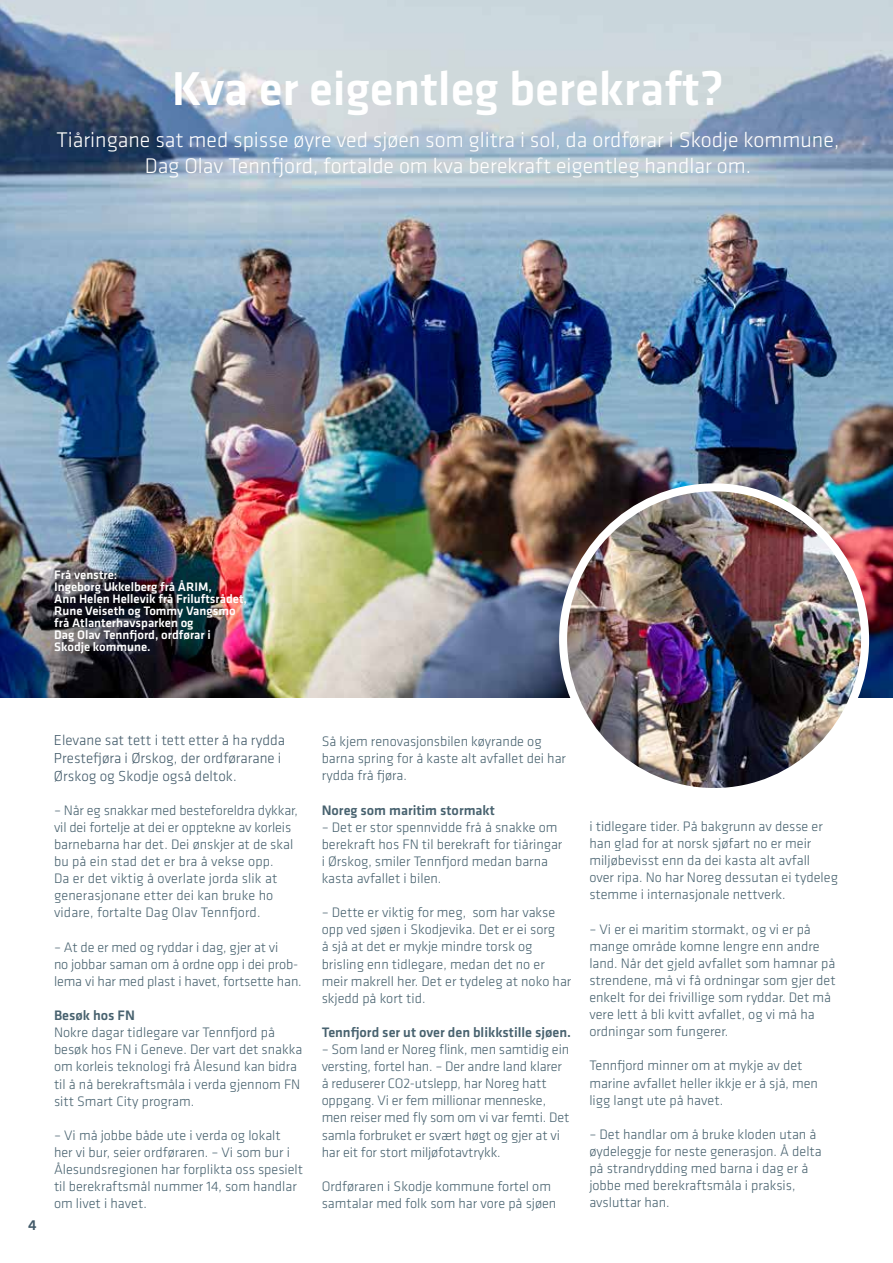
<style>
.page{position:relative;width:893px;height:1263px;background:#fff}
.page>*{position:absolute;margin:0;border:0;box-sizing:border-box;transform-origin:0 0}
.t1{font:500 49.35px "Klavika Basic";color:#fff}
.t2{font:300 21.9px/26.4px "Klavika Basic";color:#fff;text-align:center}
.t3{font:300 15px/18px "Klavika Basic";color:#425a69}
.t4{font:500 15px "Klavika Basic";color:#425a69}
.t5{font:300 14.25px/17.1px "Klavika Basic";color:#48626f}
.t6{font:500 14.25px "Klavika Basic";color:#48626f}
.t7{font:500 12.75px/12px "Klavika Basic";color:#fff}
</style>
<div class="page">
<img style="left:0;top:0;width:893px;height:697px">
<img style="left:563px;top:487px;width:302px;height:300px">
<div style="left:559px;top:483px;width:310px;height:313px;border:8px solid #fff;border-radius:50%"></div>
<h1 class="t1" style="left:172px;top:56px;width:554px">Kva er eigentleg berekraft?</h1>
<h2 class="t2" style="left:56px;top:126px;width:784px">Tiåringane sat med spisse øyre ved sjøen som glitra i sol, da ordførar i Skodje kommune,<br>Dag Olav Tennfjord, fortalde om kva berekraft eigentleg handlar om.</h2>
<p class="t7" style="left:54px;top:568px;width:194px">Frå venstre:<br>Ingeborg Ukkelberg frå ÅRIM,<br>Ann Helen Hellevik frå Friluftsrådet,<br>Rune Veiseth og Tommy Vangsmo frå Atlanterhavsparken og<br>Dag Olav Tennfjord, ordførar i<br>Skodje kommune.</p>
<p class="t4" style="left:28px;top:1215px;width:10px">4</p>
<p class="t3" style="left:54px;top:730px;width:233px">Elevane sat tett i tett etter å ha rydda<br>Prestefjøra i Ørskog, der ordførarane i<br>Ørskog og Skodje også deltok.</p>
<p class="t5" style="left:54px;top:801px;width:245px">– Når eg snakkar med besteforeldra dykkar, vil dei fortelje at dei er opptekne av korleis barnebarna har det. Dei ønskjer at de skal bu på ein stad det er bra å vekse opp.<br>Da er det viktig å overlate jorda slik at generasjonane etter dei kan bruke ho vidare, fortalte Dag Olav Tennfjord.</p>
<p class="t5" style="left:54px;top:938px;width:249px">– At de er med og ryddar i dag, gjer at vi<br>no jobbar saman om å ordne opp i dei prob&shy;lema vi har med plast i havet, fortsette han.</p>
<p class="t6" style="left:54px;top:1006px;width:82px">Besøk hos FN</p>
<p class="t5" style="left:54px;top:1024px;width:250px">Nokre dagar tidlegare var Tennfjord på besøk hos FN i Geneve. Der vart det snakka om korleis teknologi frå Ålesund kan bidra til å nå berekraftsmåla i verda gjennom FN sitt Smart City program.</p>
<p class="t5" style="left:54px;top:1126px;width:251px">– Vi må jobbe både ute i verda og lokalt<br>her vi bur, seier ordføraren. – Vi som bur i Ålesundsregionen har forplikta oss spesielt til berekraftsmål nummer 14, som handlar om livet i havet.</p>
<p class="t5" style="left:322px;top:733px;width:246px">Så kjem renovasjonsbilen køyrande og barna spring for å kaste alt avfallet dei har rydda frå fjøra.</p>
<p class="t6" style="left:322px;top:800px;width:175px">Noreg som maritim stormakt</p>
<p class="t5" style="left:322px;top:818px;width:242px">– Det er stor spennvidde frå å snakke om berekraft hos FN til berekraft for tiåringar i Ørskog, smiler Tennfjord medan barna kasta avfallet i bilen.</p>
<p class="t5" style="left:322px;top:904px;width:251px">– Dette er viktig for meg, som har vakse opp ved sjøen i Skodjevika. Det er ei sorg<br>å sjå at det er mykje mindre torsk og brisling enn tidlegare, medan det no er meir makrell her. Det er tydeleg at noko har skjedd på kort tid.</p>
<p class="t6" style="left:322px;top:1022px;width:251px">Tennfjord ser ut over den blikkstille sjøen.</p>
<p class="t5" style="left:322px;top:1041px;width:249px">– Som land er Noreg flink, men samtidig ein versting, fortel han. – Der andre land klarer å reduserer CO2-utslepp, har Noreg hatt oppgang. Vi er fem millionar menneske, men reiser med fly som om vi var femti. Det samla forbruket er svært høgt og gjer at vi har eit for stort miljøfotavtrykk.</p>
<p class="t5" style="left:322px;top:1177px;width:236px">Ordføraren i Skodje kommune fortel om samtalar med folk som har vore på sjøen</p>
<p class="t5" style="left:589px;top:817px;width:250px">i tidlegare tider. På bakgrunn av desse er han glad for at norsk sjøfart no er meir miljøbevisst enn da dei kasta alt avfall over ripa. No har Noreg dessutan ei tydeleg stemme i internasjonale nettverk.</p>
<p class="t5" style="left:589px;top:920px;width:248px">– Vi er ei maritim stormakt, og vi er på mange område komne lengre enn andre land. Når det gjeld avfallet som hamnar på strendene, må vi få ordningar som gjer det enkelt for dei frivillige som ryddar. Det må vere lett å bli kvitt avfallet, og vi må ha ordningar som fungerer.</p>
<p class="t5" style="left:589px;top:1057px;width:230px">Tennfjord minner om at mykje av det marine avfallet heller ikkje er å sjå, men ligg langt ute på havet.</p>
<p class="t5" style="left:589px;top:1125px;width:234px">– Det handlar om å bruke kloden utan å øydeleggje for neste generasjon. Å delta på strandrydding med barna i dag er å jobbe med berekraftsmåla i praksis, avsluttar han.</p>
</div>
